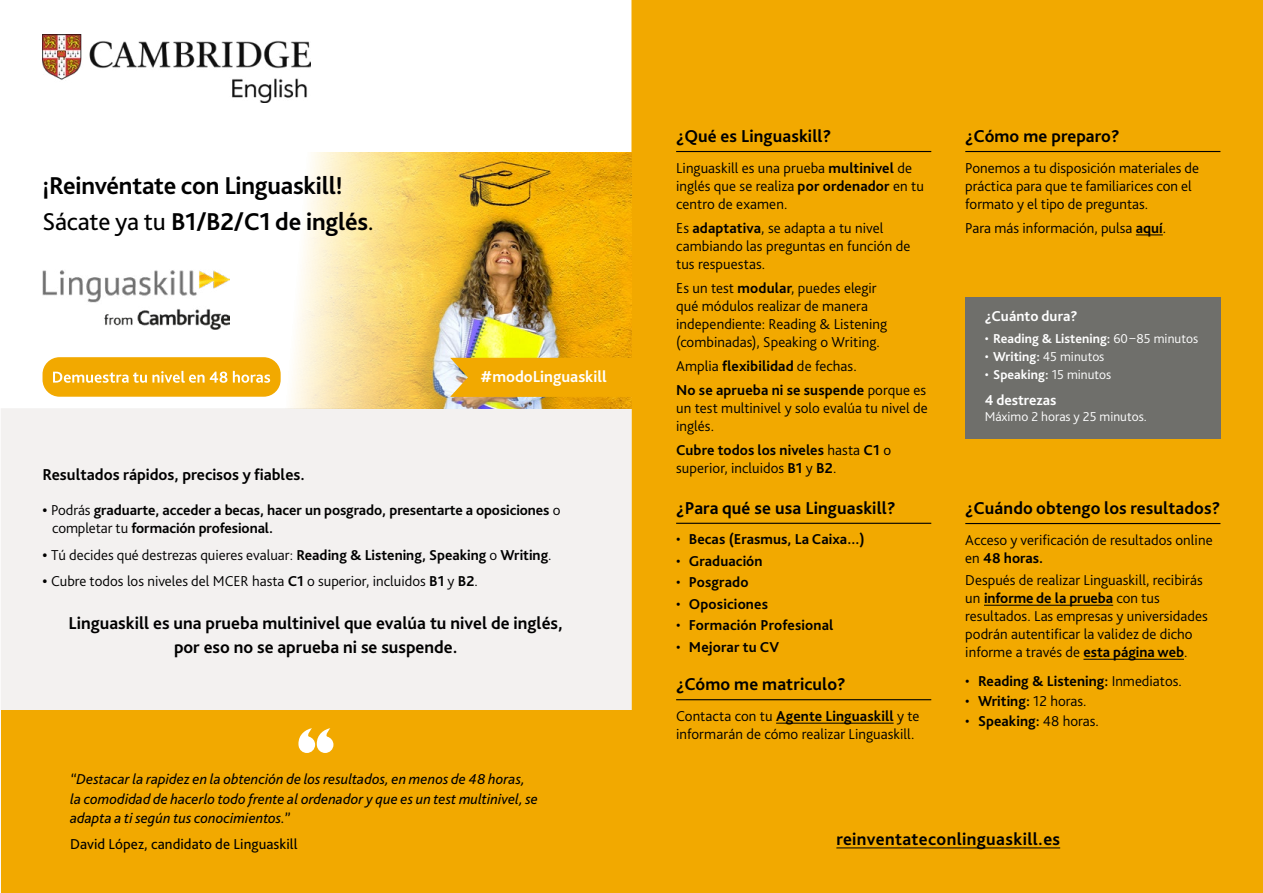
<style>
.page{position:relative;width:1263px;height:893px;background:#fff}
.page>*{position:absolute;margin:0;border:0;box-sizing:border-box;transform-origin:0 0}
.t1{font:700 25.5px/36px "Bliss Pro";letter-spacing:-.01em;color:#000}
.t2{font:700 18px/24px "Bliss Pro";letter-spacing:.005em;color:#000;text-align:center}
.t3{font:700 16.5px "Bliss Pro";color:#000}
.t4{font:700 16.5px "Bliss Pro";color:#fff}
.t5{font:300 15px/18px "Bliss Pro";color:#000}
.t6{font:700 15px/18px "Bliss Pro";letter-spacing:.005em;color:#000}
.t7{font:italic 15px/19.5px "Bliss Pro";letter-spacing:.005em;color:#000}
.t8{font:15px "Bliss Pro";letter-spacing:.005em;color:#000}
.t9{font:700 15px "Bliss Pro";color:#fff}
.t10{font:300 13.5px "Bliss Pro";color:#fff}
.t11{font:700 13.5px "Bliss Pro";letter-spacing:.005em;color:#fff}
.s1{font-weight:400}
.s2{font-weight:300}
.s3{font-weight:700}
</style>
<div class="page">
<div style="left:631px;top:0;width:632px;height:893px;background:#f2a900"></div>
<div style="left:965px;top:298px;width:255px;height:141px;background:#6f6f6b"></div>
<div style="left:1px;top:408px;width:630px;height:485px;background:#f3f1f0"></div>
<div style="left:1px;top:710px;width:633px;height:183px;background:#f2a900"></div>
<svg style="left:298px;top:728px;width:35px;height:25px"></svg>
<img style="left:291px;top:152px;width:340px;height:256px">
<img style="left:43px;top:270px;width:187px;height:59px">
<div style="left:43px;top:357px;width:238px;height:40px;background:#f2a900;border-radius:17px"></div>
<svg style="left:53px;top:371px;width:217px;height:12px"></svg>
<hr style="left:676px;top:151px;width:255px;height:1px;background:#000">
<hr style="left:676px;top:523px;width:255px;height:1px;background:#000">
<hr style="left:676px;top:699px;width:255px;height:1px;background:#000">
<hr style="left:776px;top:723px;width:118px;height:1px;background:#000">
<hr style="left:965px;top:523px;width:255px;height:1px;background:#000">
<hr style="left:984px;top:605px;width:129px;height:1px;background:#000">
<hr style="left:1083px;top:659px;width:101px;height:1px;background:#000">
<hr style="left:965px;top:151px;width:255px;height:1px;background:#000">
<svg style="left:1136px;top:235px;width:27px;height:1px"></svg>
<hr style="left:836px;top:847px;width:224px;height:1px;background:#000">
<div style="left:450px;top:358px;width:181px;height:39px;background:#f2a900"></div>
<img style="left:43px;top:35px;width:268px;height:67px">
<h1 class="t1" style="left:43px;top:167px;width:333px">¡Reinvéntate con Linguaskill!<br><span class="s1">Sácate ya tu</span> B1/B2/C1 de inglés<span class="s1">.</span></h1>
<p class="t4" style="left:480px;top:367px;width:128px">#modoLinguaskill</p>
<p class="t3" style="left:43px;top:465px;width:264px">Resultados rápidos, precisos y fiables.</p>
<p class="t6" style="left:52px;top:501px;width:510px;text-indent:-10px">• <span class="s2">Podrás</span> graduarte, acceder a becas, hacer un posgrado, presentarte a oposiciones <span class="s2">o completar tu</span> formación profesional.</p>
<p class="t5" style="left:43px;top:546px;width:510px"><span class="s3">•</span> Tú decides qué destrezas quieres evaluar: <span class="s3">Reading &amp; Listening, Speaking</span> o <span class="s3">Writing</span>.</p>
<p class="t5" style="left:43px;top:572px;width:437px"><span class="s3">•</span> Cubre todos los niveles del MCER hasta <span class="s3">C1</span> o superior, incluidos <span class="s3">B1</span> y <span class="s3">B2</span>.</p>
<p class="t2" style="left:69px;top:611px;width:496px">Linguaskill es una prueba multinivel que evalúa tu nivel de inglés, por eso no se aprueba ni se suspende.</p>
<p class="t7" style="left:70px;top:769px;width:469px">“Destacar la rapidez en la obtención de los resultados, en menos de 48 horas, la comodidad de hacerlo todo frente al ordenador y que es un test multinivel, se adapta a ti según tus conocimientos.”</p>
<p class="t8" style="left:70px;top:834px;width:229px">David López, candidato de Linguaskill</p>
<p class="t2" style="left:676px;top:124px;width:157px">¿Qué es Linguaskill?</p>
<p class="t5" style="left:676px;top:159px;width:249px">Linguaskill es una prueba <span class="s3">multinivel</span> de inglés que se realiza <span class="s3">por ordenador</span> en tu centro de examen.</p>
<p class="t5" style="left:676px;top:219px;width:236px">Es <span class="s3">adaptativa</span>, se adapta a tu nivel cambiando las preguntas en función de tus respuestas.</p>
<p class="t5" style="left:676px;top:279px;width:213px">Es un test <span class="s3">modular</span>, puedes elegir qué módulos realizar de manera independiente: Reading &amp; Listening (combinadas), Speaking o Writing.</p>
<p class="t6" style="left:676px;top:354px;width:252px;line-height:24px"><span class="s2">Amplia</span> flexibilidad <span class="s2">de fechas.<br></span>No se aprueba ni se suspende <span class="s2">porque es</span></p>
<p class="t5" style="left:676px;top:399px;width:253px">un test multinivel y solo evalúa tu nivel de inglés.</p>
<p class="t6" style="left:676px;top:440px;width:216px">Cubre todos los niveles <span class="s2">hasta</span> C1 <span class="s2">o superior, incluidos</span> B1 <span class="s2">y</span> B2<span class="s2">.</span></p>
<p class="t2" style="left:676px;top:496px;width:221px">¿Para qué se usa Linguaskill?</p>
<p class="t6" style="left:676px;top:530px;width:190px"><span class="s2">•</span> Becas (Erasmus, La Caixa...)</p>
<p class="t6" style="left:676px;top:552px;width:88px"><span class="s2">•</span> Graduación</p>
<p class="t6" style="left:676px;top:573px;width:74px"><span class="s2">•</span> Posgrado</p>
<p class="t6" style="left:676px;top:595px;width:93px"><span class="s2">•</span> Oposiciones</p>
<p class="t6" style="left:676px;top:616px;width:159px"><span class="s2">•</span> Formación Profesional</p>
<p class="t6" style="left:676px;top:637px;width:104px"><span class="s2">•</span> Mejorar tu CV</p>
<p class="t2" style="left:676px;top:672px;width:171px">¿Cómo me matriculo?</p>
<p class="t5" style="left:676px;top:707px;width:245px">Contacta con tu <span class="s3">Agente Linguaskill</span> y te informarán de cómo realizar Linguaskill.</p>
<p class="t2" style="left:965px;top:124px;width:156px">¿Cómo me preparo?</p>
<p class="t5" style="left:965px;top:159px;width:235px">Ponemos a tu disposición materiales de práctica para que te familiarices con el formato y el tipo de preguntas.</p>
<p class="t5" style="left:965px;top:219px;width:202px">Para más información, pulsa <span class="s3">aquí</span>.</p>
<p class="t9" style="left:985px;top:307px;width:94px">¿Cuánto dura?</p>
<p class="t11" style="left:985px;top:331px;width:215px"><span class="s2">•</span> Reading &amp; Listening: <span class="s2">60–85 minutos</span></p>
<p class="t10" style="left:985px;top:349px;width:121px">• <span class="s3">Writing:</span> 45 minutos</p>
<p class="t10" style="left:985px;top:367px;width:128px">• <span class="s3">Speaking:</span> 15 minutos</p>
<p class="t9" style="left:985px;top:391px;width:73px">4 destrezas</p>
<p class="t10" style="left:985px;top:409px;width:164px">Máximo 2 horas y 25 minutos.</p>
<p class="t2" style="left:965px;top:496px;width:257px">¿Cuándo obtengo los resultados?</p>
<p class="t5" style="left:965px;top:531px;width:249px">Acceso y verificación de resultados online en <span class="s3">48 horas.</span></p>
<p class="t5" style="left:965px;top:571px;width:244px">Después de realizar Linguaskill, recibirás un <span class="s3">informe de la prueba</span> con tus resultados. Las empresas y universidades podrán autentificar la validez de dicho informe a través de <span class="s3">esta página web</span>.</p>
<p class="t6" style="left:965px;top:672px;width:218px"><span class="s2">•</span> Reading &amp; Listening: <span class="s2">Inmediatos.</span></p>
<p class="t5" style="left:965px;top:692px;width:123px">• <span class="s3">Writing:</span> 12 horas.</p>
<p class="t5" style="left:965px;top:712px;width:135px">• <span class="s3">Speaking:</span> 48 horas.</p>
<p class="t2" style="left:836px;top:827px;width:225px">reinventateconlinguaskill.es</p>
</div>
